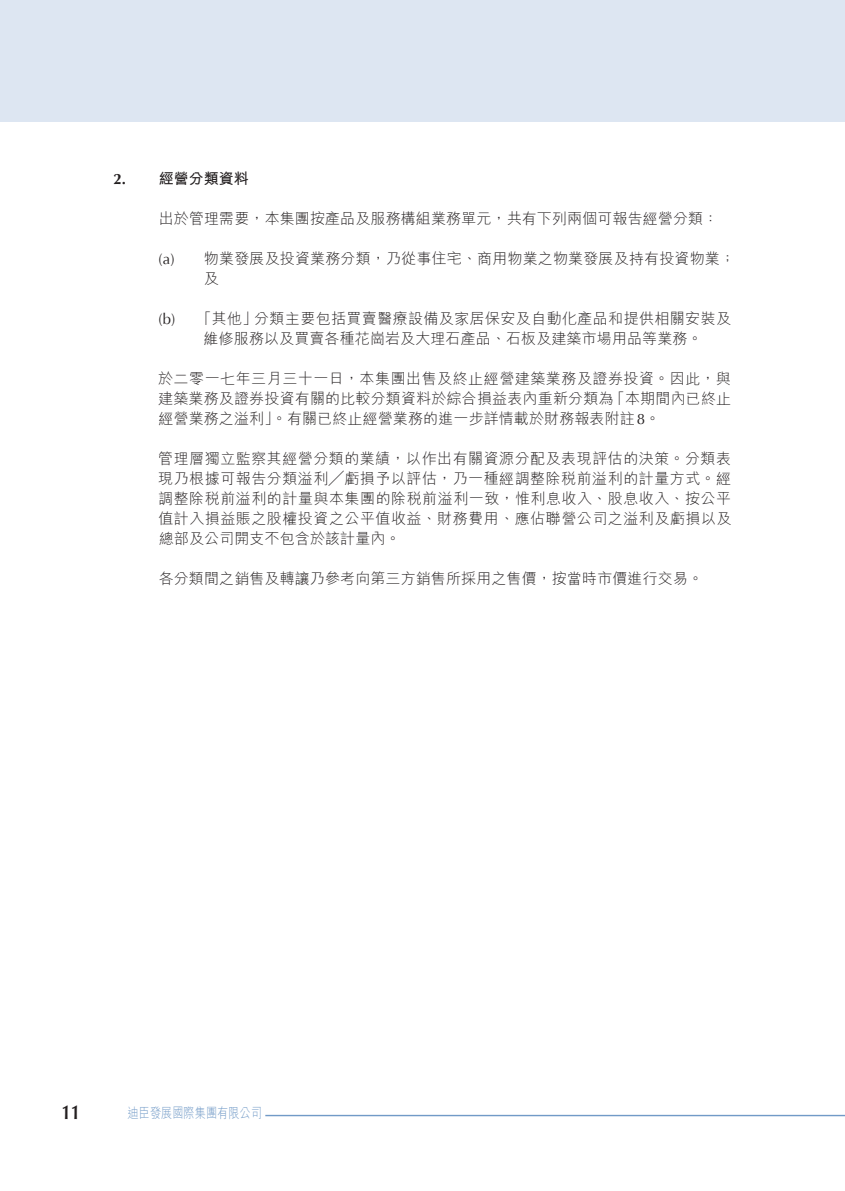
<style>
.page{position:relative;width:845px;height:1191px;background:#fff}
.page>*{position:absolute;margin:0;border:0;box-sizing:border-box;transform-origin:0 0}
.t1{font:700 20px "Optima";color:#231f20;scale:.8 1}
.t2{font:300 15px/20px "M Hei HK";letter-spacing:.01em;color:#231f20}
.t3{font:300 15px/20px "M Hei HK";letter-spacing:.035em;color:#231f20;text-align:right}
.t4{font:700 15px "M Hei HK";color:#231f20}
.t5{font:15px "Optima";color:#231f20}
.t6{font:700 15px "Optima";color:#231f20}
.t7{font:300 14px "M Hei HK";color:#719ac7;scale:.8 1}
.s1{font-family:"Optima";font-weight:400}
</style>
<div class="page">
<div style="left:0;top:0;width:845px;height:121px;background:#dde6f2"></div>
<hr style="left:265px;top:1114px;width:580px;height:2px;background:#719ac7">
<p class="t6" style="left:113px;top:170px;width:14px">2.</p>
<p class="t4" style="left:159px;top:167px;width:91px">經營分類資料</p>
<p class="t2" style="left:159px;top:207px;width:561px">出於管理需要，本集團按產品及服務構組業務單元，共有下列兩個可報告經營分類：</p>
<p class="t2" style="left:204px;top:247px;width:532px">物業發展及投資業務分類，乃從事住宅、商用物業之物業發展及持有投資物業;</p>
<p class="t5" style="left:159px;top:250px;width:18px">)a(</p>
<p class="t5" style="left:158px;top:310px;width:18px">b( )</p>
<p class="t2" style="left:204px;top:267px;width:16px">及</p>
<p class="t2" style="left:254px;top:307px;width:478px">分類主要包括買賣醫療設備及家居保安及自動化產品和提供相關安裝及</p>
<p class="t2" style="left:196px;top:307px;width:63px">「其他」</p>
<p class="t2" style="left:204px;top:327px;width:500px">維修服務以及買賣各種花崗岩及大理石產品、石板及建築市場用品等業務。</p>
<p class="t3" style="left:158px;top:367px;width:574px">於二零一七年三月三十一日，本集團出售及終止經營建築業務及證券投資。因此，與「本期間內已終止</p>
<p class="t2" style="left:158px;top:387px;width:503px">建築業務及證券投資有關的比較分類資料於綜合損益表內重新分類為<br>經營業務之溢利」。有關已終止經營業務的進一步詳情載於財務報表附註 。<span class="s1">8</span></p>
<p class="t2" style="left:158px;top:447px;width:575px;text-align:justify">管理層獨立監察其經營分類的業績，以作出有關資源分配及表現評估的決策。分類表現乃根據可報告分類溢利╱虧損予以評估，乃一種經調整除稅前溢利的計量方式。經調整除稅前溢利的計量與本集團的除稅前溢利一致，惟利息收入、股息收入、按公平值計入損益賬之股權投資之公平值收益、財務費用、應佔聯營公司之溢利及虧損以及總部及公司開支不包含於該計量內。</p>
<p class="t2" style="left:159px;top:567px;width:546px">各分類間之銷售及轉讓乃參考向第三方銷售所採用之售價，按當時市價進行交易。</p>
<h1 class="t1" style="left:62px;top:1100px;width:25px">11</h1>
<p class="t7" style="left:128px;top:1102px;width:170px">迪臣發展國際集團有限公司</p>
</div>
